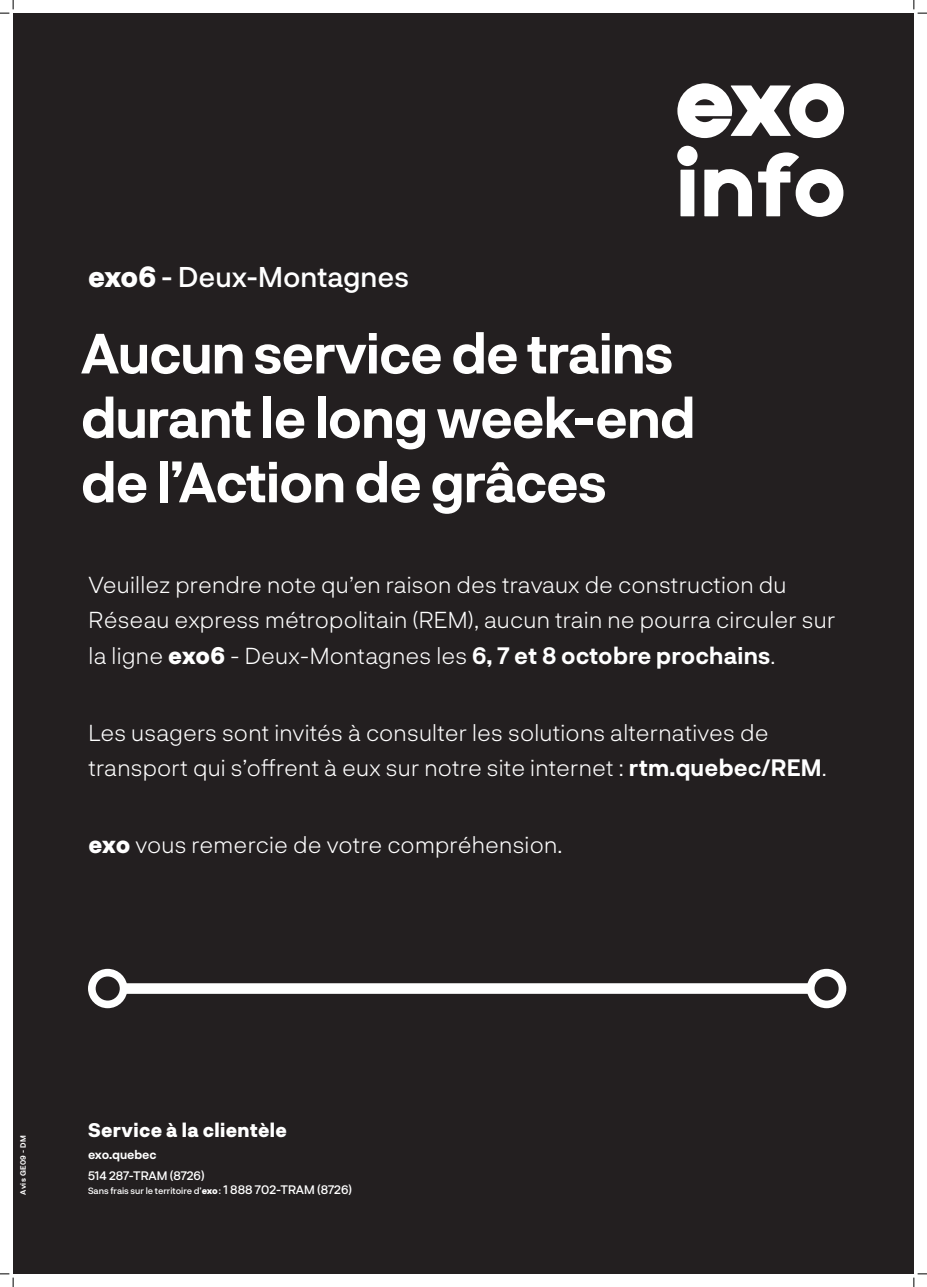
<style>
.page{position:relative;width:927px;height:1287px;background:#fff}
.page>*{position:absolute;margin:0;border:0;box-sizing:border-box;transform-origin:0 0}
.t1{font:700 55px "Neurial Grotesk";letter-spacing:-.02em;color:#fff}
.t2{font:500 28.12px "Neurial Grotesk";color:#fff}
.t3{font:300 23.12px/35.6px "Neurial Grotesk";letter-spacing:.01em;color:#fff}
.t4{font:800 19px "Neurial Grotesk";letter-spacing:.02em;color:#fff}
.t5{font:500 12.12px "Neurial Grotesk";color:#fff}
.t6{font:700 12.12px "Neurial Grotesk";letter-spacing:-.005em;color:#fff}
.t7{font:500 8.94px "Neurial Grotesk";color:#fff}
.t8{font:700 7.5px "Neurial Grotesk";letter-spacing:.05em;color:#fff}
.s1{font-weight:800}
.s2{font-weight:700}
.s3{font-size:12.12px}
</style>
<div class="page">
<div style="left:13px;top:13px;width:900px;height:1260px;background:#231f20"></div>
<div style="left:126px;top:983px;width:684px;height:10px;background:#fff"></div>
<svg style="left:88px;top:968px;width:39px;height:40px"></svg>
<svg style="left:806px;top:968px;width:40px;height:40px"></svg>
<svg style="left:677px;top:83px;width:166px;height:55px"></svg>
<svg style="left:677px;top:146px;width:20px;height:70px"></svg>
<svg style="left:704px;top:169px;width:47px;height:47px"></svg>
<svg style="left:758px;top:152px;width:85px;height:65px"></svg>
<svg style="left:0;top:0;width:14px;height:14px"></svg>
<svg style="left:0;top:1273px;width:14px;height:13px"></svg>
<svg style="left:913px;top:0;width:13px;height:14px"></svg>
<svg style="left:913px;top:1273px;width:13px;height:13px"></svg>
<p class="t2" style="left:88px;top:256px;width:322px"><span class="s1">exo6</span> - Deux-Montagnes</p>
<p class="t1" style="left:81px;top:314px;width:594px">Aucun service de trains</p>
<p class="t1" style="left:81px;top:378px;width:616px">durant le long week-end</p>
<p class="t1" style="left:81px;top:442px;width:527px">de l’Action de grâces</p>
<p class="t3" style="left:89px;top:565px;width:748px">Veuillez prendre note qu’en raison des travaux de construction du<br>Réseau express métropolitain (REM), aucun train ne pourra circuler sur la ligne <span class="s1">exo6</span> - Deux-Montagnes les <span class="s2">6, 7 et 8 octobre prochains</span>.</p>
<p class="t3" style="left:89px;top:713px;width:739px">Les usagers sont invités à consulter les solutions alternatives de transport qui s’offrent à eux sur notre site internet : <span class="s2">rtm.quebec/REM</span>.</p>
<p class="t3" style="left:89px;top:826px;width:475px"><span class="s1">exo</span> vous remercie de votre compréhension.</p>
<p class="t8" style="left:18px;top:1194px;width:61px;rotate:-90deg">Avis GE09 - DM</p>
<p class="t4" style="left:88px;top:1115px;width:200px">Service à la clientèle</p>
<p class="t6" style="left:88px;top:1145px;width:70px">exo.quebec</p>
<p class="t5" style="left:88px;top:1167px;width:118px">514 287-TRAM (8726)</p>
<p class="t7" style="left:88px;top:1183px;width:265px">Sans frais sur le territoire d’<span class="s1">exo</span>: <span class="s3">1 888 702-TRAM (8726)</span></p>
</div>
